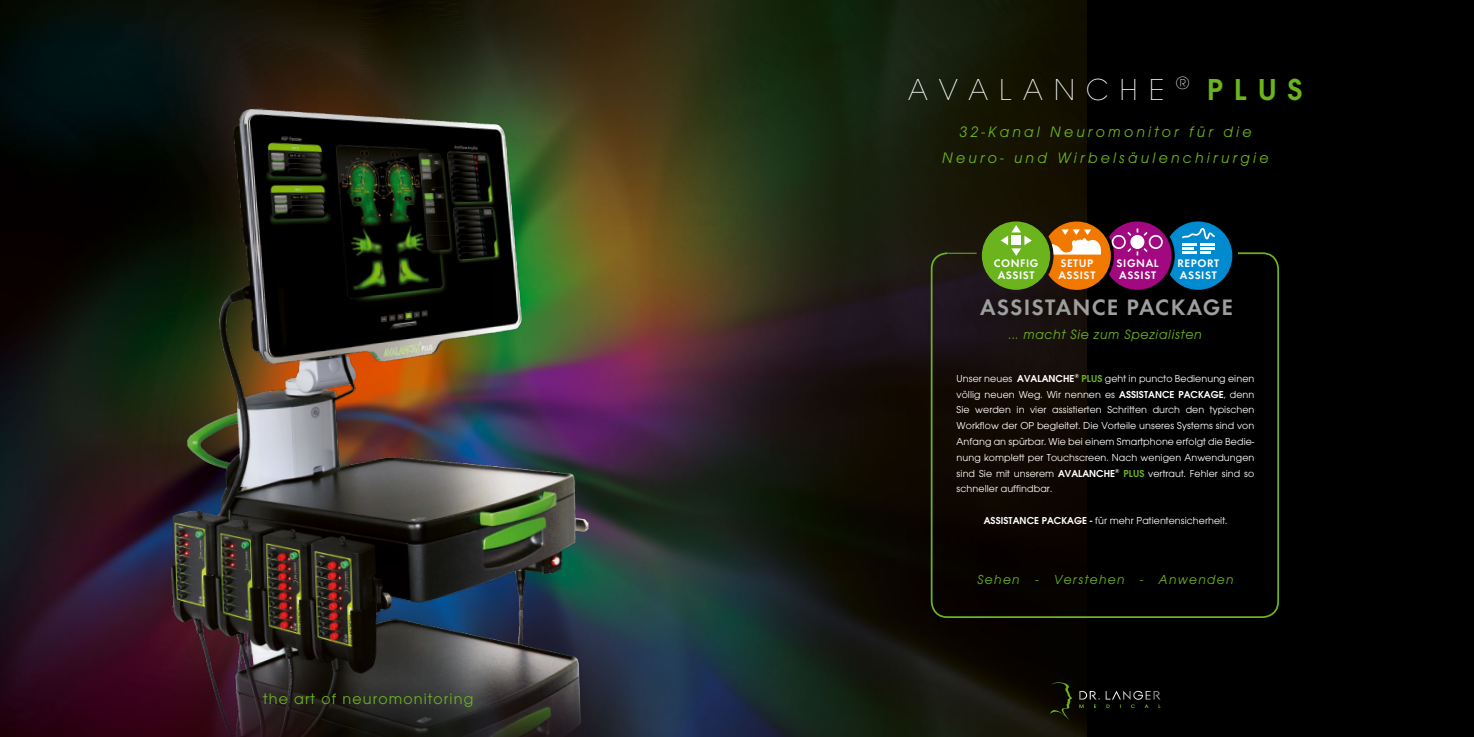
<style>
.page{position:relative;width:1474px;height:737px;background:#fff}
.page>*{position:absolute;margin:0;border:0;box-sizing:border-box;transform-origin:0 0}
.t1{font:200 31.5px "Avant Garde Gothic Itc T";letter-spacing:.35em;color:#fff}
.t2{font:600 23.19px "Futura T";letter-spacing:.05em;color:#9d9e9e}
.t3{font:italic 15.75px/26.2px "Avant Garde Gothic Itc T";letter-spacing:.2em;color:#6cb41e;text-align:center}
.t4{font:15.75px "Avant Garde Gothic Itc T";letter-spacing:.075em;color:#6cb41e}
.t5{font:italic 14px "Avant Garde Gothic Itc T";letter-spacing:.05em;color:#6cb41e}
.t6{font:italic 13.56px "Avant Garde Gothic Itc T";letter-spacing:.1em;color:#6cb41e}
.t7{font:600 11.38px/12.5px "Futura T";letter-spacing:.05em;color:#fff}
.t8{font:10.5px/15.8px "Avant Garde Gothic Itc T";letter-spacing:.005em;color:#fff;text-align:justify}
.s1{font-weight:600;color:#6cb41e}
.s2{font-weight:600}
</style>
<div class="page">
<div style="left:0;top:0;width:1473px;height:737px;background:#000"></div>
<img style="left:0;top:0;width:1086px;height:737px">
<img style="left:155px;top:98px;width:441px;height:639px">
<svg style="left:1079px;top:704px;width:81px;height:4px"></svg>
<svg style="left:1050px;top:682px;width:22px;height:38px"></svg>
<img style="left:1089px;top:690px;width:71px;height:10px">
<div style="left:981px;top:221px;width:69px;height:69px;background:#6cb41e;border-radius:50%"></div>
<svg style="left:1000px;top:225px;width:31px;height:31px"></svg>
<svg style="left:1048px;top:221px;width:184px;height:69px"></svg>
<div style="left:930px;top:252px;width:348px;height:366px;border:2px solid #6cb41e;border-radius:16px"></div>
<svg style="left:947px;top:253px;width:29px;height:1px"></svg>
<h3 class="t4" style="left:263px;top:690px;width:211px">the art of neuromonitoring</h3>
<h1 class="t1" style="left:908px;top:71px;width:396px">AVALANCHE <sup>®</sup> <span class="s1">PLUS</span></h1>
<h3 class="t3" style="left:942px;top:118px;width:328px">32-Kanal Neuromonitor für die<br>Neuro- und Wirbelsäulenchirurgie</h3>
<p class="t7" style="left:993px;top:256px;width:46px;text-align:center">CONFIG<br>ASSIST</p>
<p class="t7" style="left:1116px;top:256px;width:44px">SIGNAL<br>ASSIST</p>
<h2 class="t2" style="left:980px;top:294px;width:254px">ASSISTANCE PACKAGE</h2>
<p class="t7" style="left:1177px;top:256px;width:43px">REPORT<br>ASSIST</p>
<p class="t7" style="left:1058px;top:256px;width:38px">SETUP<br>ASSIST</p>
<h3 class="t5" style="left:1009px;top:326px;width:194px">... macht Sie zum Spezialisten</h3>
<p class="t8" style="left:956px;top:370px;width:299px">Unser neues <span class="s2">AVALANCHE</span><sup>®</sup> <span class="s1">PLUS</span> geht in puncto Bedienung einen völlig neuen Weg. Wir nennen es <span class="s2">ASSISTANCE PACKAGE</span>, denn Sie werden in vier assistierten Schritten durch den typischen Workflow der OP begleitet. Die Vorteile unseres Systems sind von Anfang an spürbar. Wie bei einem Smartphone erfolgt die Bedie&shy;nung komplett per Touchscreen. Nach wenigen Anwendungen sind Sie mit unserem <span class="s2">AVALANCHE</span><sup>®</sup> <span class="s1">PLUS</span> vertraut. Fehler sind so schneller auffindbar.</p>
<p class="t8" style="left:983px;top:512px;width:245px"><span class="s2">ASSISTANCE PACKAGE -</span> für mehr Patientensicherheit.</p>
<p class="t6" style="left:977px;top:571px;width:258px">Sehen - Verstehen - Anwenden</p>
</div>
